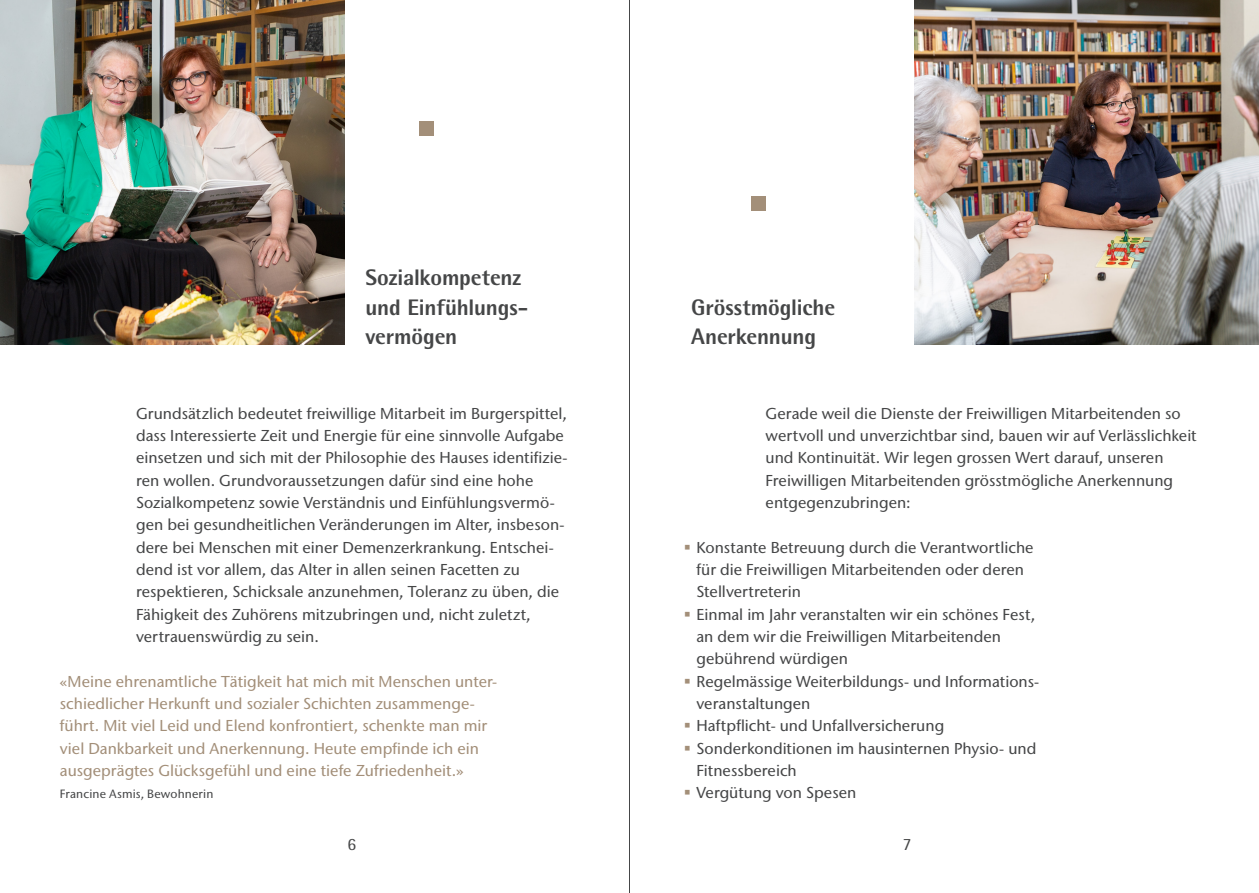
<style>
.page{position:relative;width:1259px;height:893px;background:#fff}
.page>*{position:absolute;margin:0;border:0;box-sizing:border-box;transform-origin:0 0}
.t1{font:800 22.5px/29.7px "Rotis Semi Sans";letter-spacing:-.005em;color:#454647}
.t2{font:17.25px "Rotis Semi Sans";color:#454647}
.t3{font:500 15.75px/22.4px "Stone Sans IIITC Std";color:#454647}
.t4{font:500 15.75px/22.4px "Stone Sans IIITC Std";color:#a38f79}
.t5{font:500 12px "Stone Sans IIITC Std";letter-spacing:.01em;color:#454647}
</style>
<div class="page">
<div style="left:419px;top:121px;width:15px;height:15px;background:#a38f79"></div>
<div style="left:750px;top:196px;width:15px;height:14px;background:#a38f79"></div>
<img style="left:914px;top:0;width:345px;height:344px">
<img style="left:0;top:0;width:344px;height:344px">
<hr style="left:629px;top:0;width:1px;height:893px;background:#454647">
<h1 class="t1" style="left:365px;top:262px;width:164px">Sozialkompetenz und Einfühlungs&shy;vermögen</h1>
<p class="t3" style="left:136px;top:402px;width:433px">Grundsätzlich bedeutet freiwillige Mitarbeit im Burgerspittel, dass Interessierte Zeit und Energie für eine sinnvolle Aufgabe einsetzen und sich mit der Philosophie des Hauses identifizie&shy;ren wollen. Grundvoraussetzungen dafür sind eine hohe Sozialkompetenz sowie Verständnis und Einfühlungsvermö&shy;gen bei gesundheitlichen Veränderungen im Alter, insbeson&shy;dere bei Menschen mit einer Demenzerkrankung. Entschei&shy;dend ist vor allem, das Alter in allen seinen Facetten zu respektieren, Schicksale anzunehmen, Toleranz zu üben, die Fähigkeit des Zuhörens mitzubringen und, nicht zuletzt, vertrauenswürdig zu sein.</p>
<p class="t4" style="left:60px;top:670px;width:439px">«Meine ehrenamtliche Tätigkeit hat mich mit Menschen unter&shy;schiedlicher Herkunft und sozialer Schichten zusammenge&shy;führt. Mit viel Leid und Elend konfrontiert, schenkte man mir viel Dankbarkeit und Anerkennung. Heute empfinde ich ein ausgeprägtes Glücksgefühl und eine tiefe Zufriedenheit.»</p>
<p class="t5" style="left:60px;top:787px;width:155px">Francine Asmis, Bewohnerin</p>
<h1 class="t1" style="left:691px;top:292px;width:146px">Grösstmögliche<br>Anerkennung</h1>
<p class="t3" style="left:765px;top:402px;width:433px">Gerade weil die Dienste der Freiwilligen Mitarbeitenden so wertvoll und unverzichtbar sind, bauen wir auf Verlässlichkeit und Kontinuität. Wir legen grossen Wert darauf, unseren Freiwilligen Mitarbeitenden grösstmögliche Anerkennung entgegenzubringen:</p>
<p class="t3" style="left:696px;top:536px;width:344px">Konstante Betreuung durch die Verantwortliche für die Freiwilligen Mitarbeitenden oder deren Stellvertreterin<br>Einmal im Jahr veranstalten wir ein schönes Fest, an dem wir die Freiwilligen Mitarbeitenden gebührend würdigen<br>Regelmässige Weiterbildungs- und Informations&shy;veranstaltungen<br>Haftpflicht- und Unfallversicherung Sonderkonditionen im hausinternen Physio- und Fitnessbereich<br>Vergütung von Spesen</p>
<p class="t2" style="left:348px;top:834px;width:10px">6</p>
<p class="t2" style="left:902px;top:834px;width:10px">7</p>
</div>
